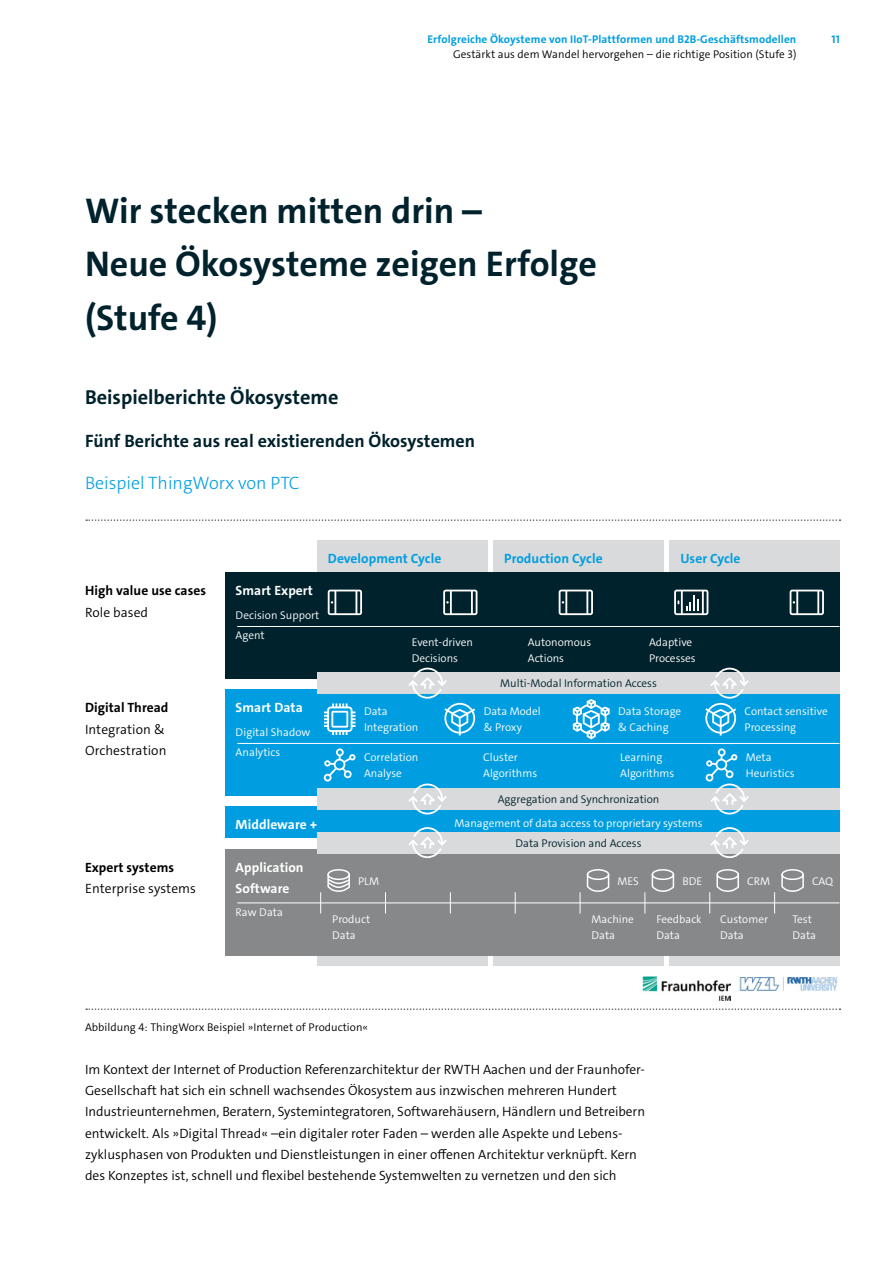
<style>
.page{position:relative;width:893px;height:1263px;background:#fff}
.page>*{position:absolute;margin:0;border:0;box-sizing:border-box;transform-origin:0 0}
.t1{font:700 36px/53.1px "The Sans C4 s";color:#00222d}
.t2{font:700 20.25px "The Sans C4 s";color:#00222d}
.t3{font:700 18px "The Sans C4 s";color:#00222d}
.t4{font:300 18px "The Sans C4 s";color:#009ee0}
.t5{font:300 13.5px/21.3px "The Sans C4 s";color:#000}
.t6{font:700 13.5px/21.3px "The Sans C4 s";letter-spacing:.005em;color:#fff}
.t7{font:700 13.5px "The Sans C4 s";letter-spacing:.005em;color:#000}
.t8{font:700 13.5px "The Sans C4 s";letter-spacing:.005em;color:#009ee0}
.t9{font:300 11.25px/15.9px "The Sans C4 s";color:#fff}
.t10{font:300 11.25px "The Sans C4 s";letter-spacing:.005em;color:#000}
.t11{font:300 11.25px "The Sans C4 s";color:#00222d}
.t12{font:700 11.25px "The Sans C4 s";letter-spacing:.01em;color:#009ee0}
</style>
<div class="page">
<div style="left:317px;top:541px;width:170px;height:425px;background:#d9dadb"></div>
<div style="left:670px;top:541px;width:170px;height:425px;background:#d9dadb"></div>
<div style="left:493px;top:541px;width:171px;height:425px;background:#d9dadb"></div>
<div style="left:225px;top:573px;width:615px;height:106px;background:#00222d"></div>
<div style="left:225px;top:689px;width:615px;height:107px;background:#009ee0"></div>
<div style="left:225px;top:849px;width:615px;height:106px;background:#87888a"></div>
<div style="left:225px;top:806px;width:615px;height:32px;background:#009ee0"></div>
<div style="left:317px;top:788px;width:523px;height:22px;background:#d9dadb"></div>
<div style="left:317px;top:672px;width:523px;height:22px;background:#d9dadb"></div>
<div style="left:317px;top:832px;width:523px;height:21px;background:#d9dadb"></div>
<svg style="left:781px;top:876px;width:23px;height:16px"></svg>
<div style="left:781px;top:869px;width:23px;height:11px;border:2px solid #fff;border-radius:50%"></div>
<svg style="left:716px;top:876px;width:23px;height:16px"></svg>
<div style="left:716px;top:869px;width:23px;height:11px;border:2px solid #fff;border-radius:50%"></div>
<svg style="left:651px;top:873px;width:24px;height:19px"></svg>
<div style="left:652px;top:869px;width:22px;height:11px;border:2px solid #fff;border-radius:50%"></div>
<div style="left:587px;top:869px;width:22px;height:11px;border:2px solid #fff;border-radius:50%"></div>
<svg style="left:327px;top:876px;width:23px;height:16px"></svg>
<div style="left:327px;top:869px;width:23px;height:11px;border:2px solid #fff;border-radius:50%"></div>
<svg style="left:408px;top:783px;width:39px;height:31px"></svg>
<svg style="left:408px;top:827px;width:39px;height:31px"></svg>
<svg style="left:710px;top:827px;width:39px;height:31px"></svg>
<svg style="left:324px;top:748px;width:32px;height:33px"></svg>
<svg style="left:706px;top:748px;width:43px;height:66px"></svg>
<svg style="left:324px;top:703px;width:31px;height:32px"></svg>
<svg style="left:408px;top:668px;width:67px;height:67px"></svg>
<svg style="left:705px;top:668px;width:44px;height:67px"></svg>
<svg style="left:573px;top:699px;width:37px;height:40px"></svg>
<svg style="left:674px;top:590px;width:34px;height:25px"></svg>
<svg style="left:328px;top:590px;width:34px;height:25px"></svg>
<svg style="left:443px;top:590px;width:34px;height:25px"></svg>
<svg style="left:559px;top:590px;width:34px;height:25px"></svg>
<svg style="left:790px;top:590px;width:34px;height:25px"></svg>
<img style="left:739px;top:976px;width:99px;height:16px">
<img style="left:642px;top:976px;width:89px;height:24px">
<svg style="left:86px;top:519px;width:754px;height:2px"></svg>
<svg style="left:86px;top:1008px;width:754px;height:2px"></svg>
<hr style="left:237px;top:626px;width:602px;height:1px;background:#fff">
<hr style="left:237px;top:743px;width:602px;height:1px;background:#fff">
<hr style="left:237px;top:902px;width:602px;height:1px;background:#fff">
<svg style="left:774px;top:892px;width:1px;height:21px"></svg>
<svg style="left:709px;top:892px;width:1px;height:21px"></svg>
<svg style="left:644px;top:892px;width:1px;height:21px"></svg>
<svg style="left:580px;top:873px;width:30px;height:40px"></svg>
<svg style="left:515px;top:892px;width:1px;height:21px"></svg>
<svg style="left:450px;top:892px;width:1px;height:21px"></svg>
<svg style="left:385px;top:892px;width:1px;height:21px"></svg>
<svg style="left:320px;top:892px;width:1px;height:21px"></svg>
<p class="t12" style="left:427px;top:31px;width:370px">Erfolgreiche Ökoysteme von IIoT-Plattformen und B2B-Geschäftsmodellen</p>
<p class="t12" style="left:832px;top:31px;width:10px">11</p>
<p class="t10" style="left:453px;top:47px;width:345px">Gestärkt aus dem Wandel hervorgehen – die richtige Position (Stufe 3)</p>
<h1 class="t1" style="left:85px;top:185px;width:513px">Wir stecken mitten drin –<br>Neue Ökosysteme zeigen Erfolge (Stufe 4)</h1>
<h2 class="t2" style="left:85px;top:384px;width:255px">Beispielberichte Ökosysteme</h2>
<h3 class="t3" style="left:85px;top:429px;width:392px">Fünf Berichte aus real existierenden Ökosystemen</h3>
<h3 class="t4" style="left:85px;top:471px;width:216px">Beispiel ThingWorx von PTC</h3>
<p class="t8" style="left:328px;top:550px;width:115px">Development Cycle</p>
<p class="t8" style="left:504px;top:550px;width:100px">Production Cycle</p>
<p class="t8" style="left:680px;top:550px;width:62px">User Cycle</p>
<p class="t7" style="left:85px;top:582px;width:123px">High value use cases</p>
<p class="t5" style="left:85px;top:601px;width:65px">Role based</p>
<p class="t6" style="left:236px;top:580px;width:79px">Smart Expert</p>
<p class="t9" style="left:236px;top:607px;width:85px">Decision Support</p>
<p class="t9" style="left:236px;top:628px;width:31px">Agent</p>
<p class="t9" style="left:412px;top:634px;width:63px">Event-driven<br>Decisions</p>
<p class="t9" style="left:528px;top:634px;width:65px">Autonomous<br>Actions</p>
<p class="t9" style="left:649px;top:634px;width:48px">Adaptive<br>Processes</p>
<p class="t11" style="left:500px;top:676px;width:158px">Multi-Modal Information Access</p>
<p class="t7" style="left:85px;top:699px;width:85px">Digital Thread</p>
<p class="t5" style="left:85px;top:718px;width:83px">Integration &amp;<br>Orchestration</p>
<p class="t6" style="left:236px;top:697px;width:69px">Smart Data</p>
<p class="t9" style="left:236px;top:724px;width:76px">Digital Shadow</p>
<p class="t9" style="left:236px;top:745px;width:46px">Analytics</p>
<p class="t6" style="left:236px;top:814px;width:83px">Middleware +</p>
<p class="t9" style="left:364px;top:704px;width:56px">Data<br>Integration</p>
<p class="t9" style="left:484px;top:704px;width:58px">Data Model &amp; Proxy</p>
<p class="t9" style="left:745px;top:704px;width:85px">Contact sensitive<br>Processing</p>
<p class="t9" style="left:618px;top:704px;width:65px">Data Storage &amp; Caching</p>
<p class="t9" style="left:483px;top:749px;width:56px">Cluster<br>Algorithms</p>
<p class="t9" style="left:364px;top:749px;width:56px">Correlation<br>Analyse</p>
<p class="t9" style="left:746px;top:749px;width:50px">Meta<br>Heuristics</p>
<p class="t9" style="left:620px;top:749px;width:56px">Learning<br>Algorithms</p>
<p class="t9" style="left:455px;top:815px;width:250px">Management of data access to proprietary systems</p>
<p class="t11" style="left:498px;top:792px;width:163px">Aggregation and Synchronization</p>
<p class="t11" style="left:516px;top:836px;width:128px">Data Provision and Access</p>
<p class="t7" style="left:85px;top:858px;width:91px">Expert systems</p>
<p class="t5" style="left:85px;top:878px;width:112px">Enterprise systems</p>
<p class="t6" style="left:236px;top:857px;width:70px">Application<br>Software</p>
<p class="t9" style="left:236px;top:904px;width:49px">Raw Data</p>
<p class="t9" style="left:358px;top:873px;width:23px">PLM</p>
<p class="t9" style="left:332px;top:911px;width:39px">Product<br>Data</p>
<p class="t9" style="left:617px;top:873px;width:23px">MES</p>
<p class="t9" style="left:682px;top:873px;width:21px">BDE</p>
<p class="t9" style="left:747px;top:873px;width:25px">CRM</p>
<p class="t9" style="left:812px;top:873px;width:23px">CAQ</p>
<p class="t9" style="left:592px;top:911px;width:44px">Machine<br>Data</p>
<p class="t9" style="left:656px;top:911px;width:47px">Feedback<br>Data</p>
<p class="t9" style="left:720px;top:911px;width:49px">Customer<br>Data</p>
<p class="t9" style="left:792px;top:911px;width:25px">Test<br>Data</p>
<p class="t10" style="left:85px;top:1020px;width:285px">Abbildung 4: ThingWorx Beispiel »Internet of Production«</p>
<p class="t5" style="left:85px;top:1059px;width:561px">Im Kontext der Internet of Production Referenzarchitektur der RWTH Aachen und der Fraunhofer-Gesellschaft hat sich ein schnell wachsendes Ökosystem aus inzwischen mehreren Hundert Industrieunternehmen, Beratern, Systemintegratoren, Softwarehäusern, Händlern und Betreibern entwickelt. Als »Digital Thread« –ein digitaler roter Faden – werden alle Aspekte und Lebens&shy;zyklusphasen von Produkten und Dienstleistungen in einer offenen Architektur verknüpft. Kern des Konzeptes ist, schnell und flexibel bestehende Systemwelten zu vernetzen und den sich</p>
</div>
